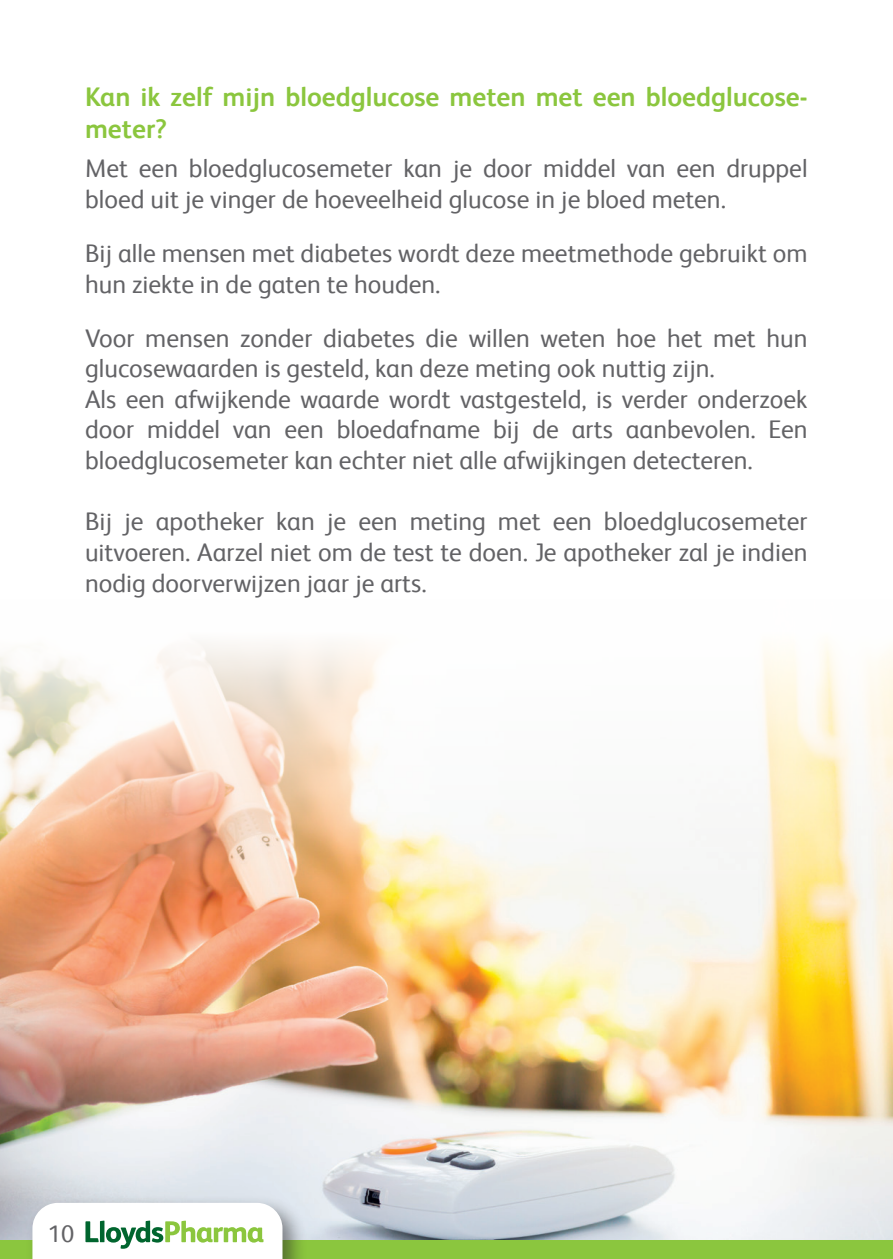
<style>
.page{position:relative;width:893px;height:1259px;background:#fff}
.page>*{position:absolute;margin:0;border:0;box-sizing:border-box;transform-origin:0 0}
.t1{font:700 27px/32.4px "Lloyds Sans";color:#8bc63e}
.t2{font:25.5px/30.6px "Lloyds Sans";color:#636366}
.t3{font:24px "Lloyds Sans";color:#636366}
</style>
<div class="page">
<img style="left:0;top:642px;width:893px;height:598px">
<div style="left:0;top:1240px;width:893px;height:19px;background:#8bc63e"></div>
<div style="left:25px;top:1195px;width:283px;height:64px;background:#231f20;opacity:.5"></div>
<svg style="left:32px;top:1202px;width:250px;height:57px"></svg>
<p class="t1" style="left:85px;top:79px;width:724px">Kan ik zelf mijn bloedglucose meten met een bloedglucose&shy;meter?</p>
<p class="t2" style="left:85px;top:151px;width:724px">Met een bloedglucosemeter kan je door middel van een druppel bloed uit je vinger de hoeveelheid glucose in je bloed meten.</p>
<p class="t2" style="left:85px;top:236px;width:724px">Bij alle mensen met diabetes wordt deze meetmethode gebruikt om hun ziekte in de gaten te houden.</p>
<p class="t2" style="left:85px;top:321px;width:724px">Voor mensen zonder diabetes die willen weten hoe het met hun glucosewaarden is gesteld, kan deze meting ook nuttig zijn.<br>Als een afwijkende waarde wordt vastgesteld, is verder onderzoek door middel van een bloedafname bij de arts aanbevolen. Een bloedglucosemeter kan echter niet alle afwijkingen detecteren.</p>
<p class="t2" style="left:85px;top:504px;width:724px;text-align:justify">Bij je apotheker kan je een meting met een bloedglucosemeter uitvoeren. Aarzel niet om de test te doen. Je apotheker zal je indien nodig doorverwijzen jaar je arts.</p>
<p class="t3" style="left:48px;top:1216px;width:28px">10</p>
</div>
